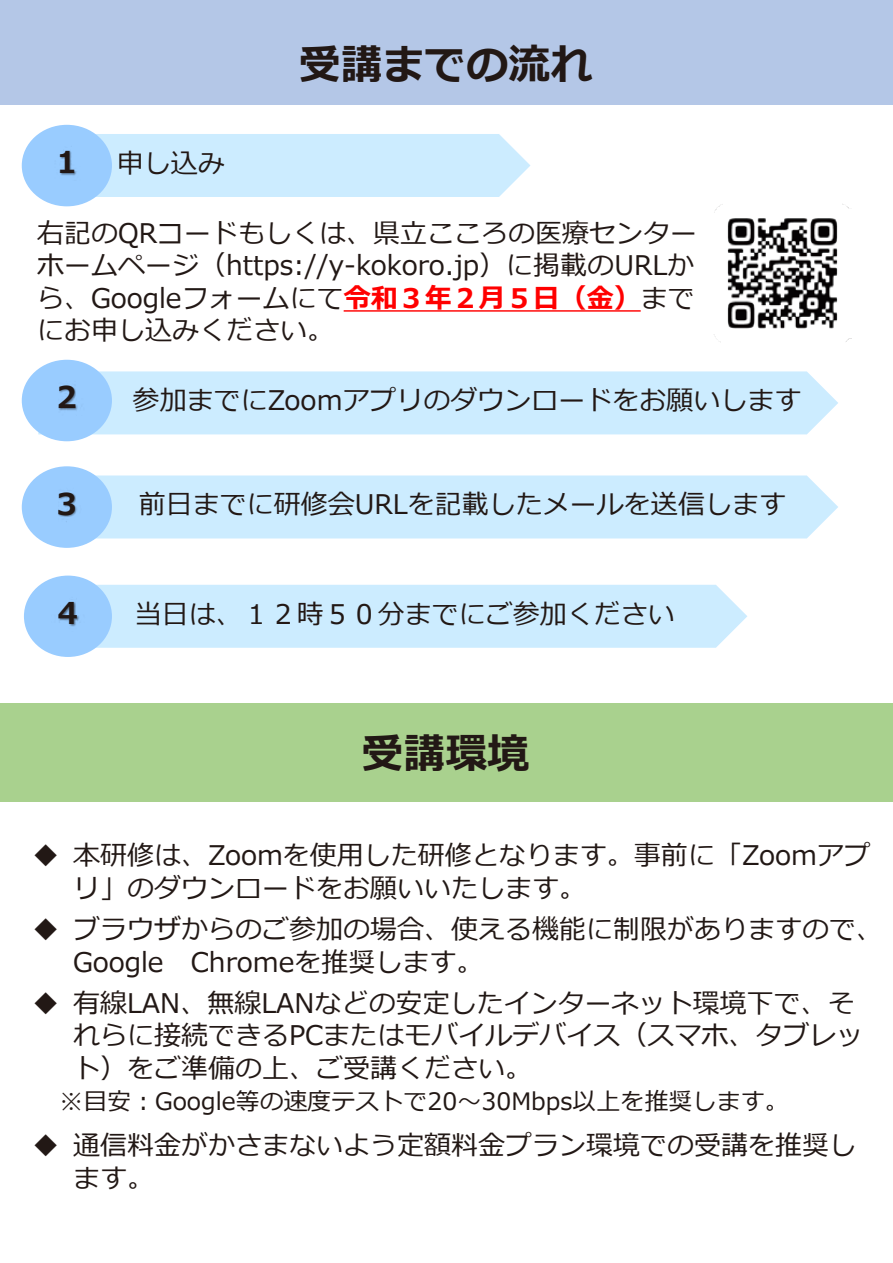
<style>
.page{position:relative;width:893px;height:1263px;background:#fff}
.page>*{position:absolute;margin:0;border:0;box-sizing:border-box;transform-origin:0 0}
.t1{font:700 42px "Meiryo";color:#221815}
.t2{font:700 30.15px "Meiryo";color:#221815}
.t3{font:700 30px "Meiryo";color:#221815}
.t4{font:27px/32.4px "Meiryo";color:#221815}
.t5{font:24px "Meiryo";color:#221815}
.s1{font-weight:700;color:#f00}
</style>
<div class="page">
<div style="left:0;top:0;width:893px;height:105px;background:#b4c7e7"></div>
<div style="left:0;top:704px;width:893px;height:98px;background:#a9d18e"></div>
<div style="left:96px;top:134px;width:434px;height:63px;background:#ccecff"></div>
<div style="left:22px;top:125px;width:90px;height:81px;background:#9cf;border-radius:50%"></div>
<img style="left:38px;top:150px;width:60px;height:54px">
<svg style="left:344px;top:310px;width:297px;height:2px"></svg>
<div style="left:98px;top:371px;width:740px;height:63px;background:#ccecff"></div>
<div style="left:22px;top:360px;width:90px;height:81px;background:#9cf;border-radius:50%"></div>
<img style="left:33px;top:373px;width:70px;height:66px">
<div style="left:96px;top:475px;width:742px;height:63px;background:#ccecff"></div>
<div style="left:22px;top:466px;width:90px;height:82px;background:#9cf;border-radius:50%"></div>
<img style="left:33px;top:479px;width:70px;height:67px">
<div style="left:96px;top:585px;width:651px;height:63px;background:#ccecff"></div>
<div style="left:24px;top:576px;width:88px;height:81px;background:#9cf;border-radius:50%"></div>
<img style="left:34px;top:588px;width:70px;height:67px">
<img style="left:714px;top:204px;width:138px;height:138px">
<p class="t2" style="left:57px;top:141px;width:22px">1</p>
<p class="t4" style="left:117px;top:148px;width:110px">申し込み</p>
<h1 class="t1" style="left:299px;top:35px;width:295px">受講までの流れ</h1>
<p class="t4" style="left:37px;top:218px;width:661px;text-align:justify">右記のQRコードもしくは、県立こころの医療センターホームページ（https://y-kokoro.jp）に掲載のURLから、Googleフォームにて<span class="s1">令和３年２月５日（金）</span>までにお申し込みください。</p>
<p class="t3" style="left:52px;top:376px;width:32px">２</p>
<p class="t4" style="left:133px;top:385px;width:670px">参加までにZoomアプリのダウンロードをお願いします</p>
<p class="t3" style="left:52px;top:483px;width:32px">３</p>
<p class="t4" style="left:139px;top:489px;width:649px">前日までに研修会URLを記載したメールを送信します</p>
<p class="t3" style="left:53px;top:592px;width:32px">４</p>
<p class="t4" style="left:135px;top:599px;width:541px">当日は、１２時５０分までにご参加ください</p>
<h1 class="t1" style="left:362px;top:724px;width:169px">受講環境</h1>
<p class="t4" style="left:73px;top:841px;width:799px;text-indent:-40px">◆ 本研修は、Zoomを使用した研修となります。事前に「Zoomアプリ」のダウンロードをお願いいたします。</p>
<p class="t4" style="left:73px;top:914px;width:812px;text-indent:-40px">◆ ブラウザからのご参加の場合、使える機能に制限がありますので、<br>Google Chromeを推奨します。</p>
<p class="t4" style="left:73px;top:988px;width:792px;text-indent:-41px">◆ 有線LAN、無線LANなどの安定したインターネット環境下で、それらに接続できるPCまたはモバイルデバイス（スマホ、タブレット）をご準備の上、ご受講ください。</p>
<p class="t5" style="left:60px;top:1085px;width:731px">※目安︓Google等の速度テストで20～30Mbps以上を推奨します。</p>
<p class="t4" style="left:73px;top:1131px;width:785px;text-indent:-40px">◆ 通信料金がかさまないよう定額料金プラン環境での受講を推奨します。</p>
</div>
